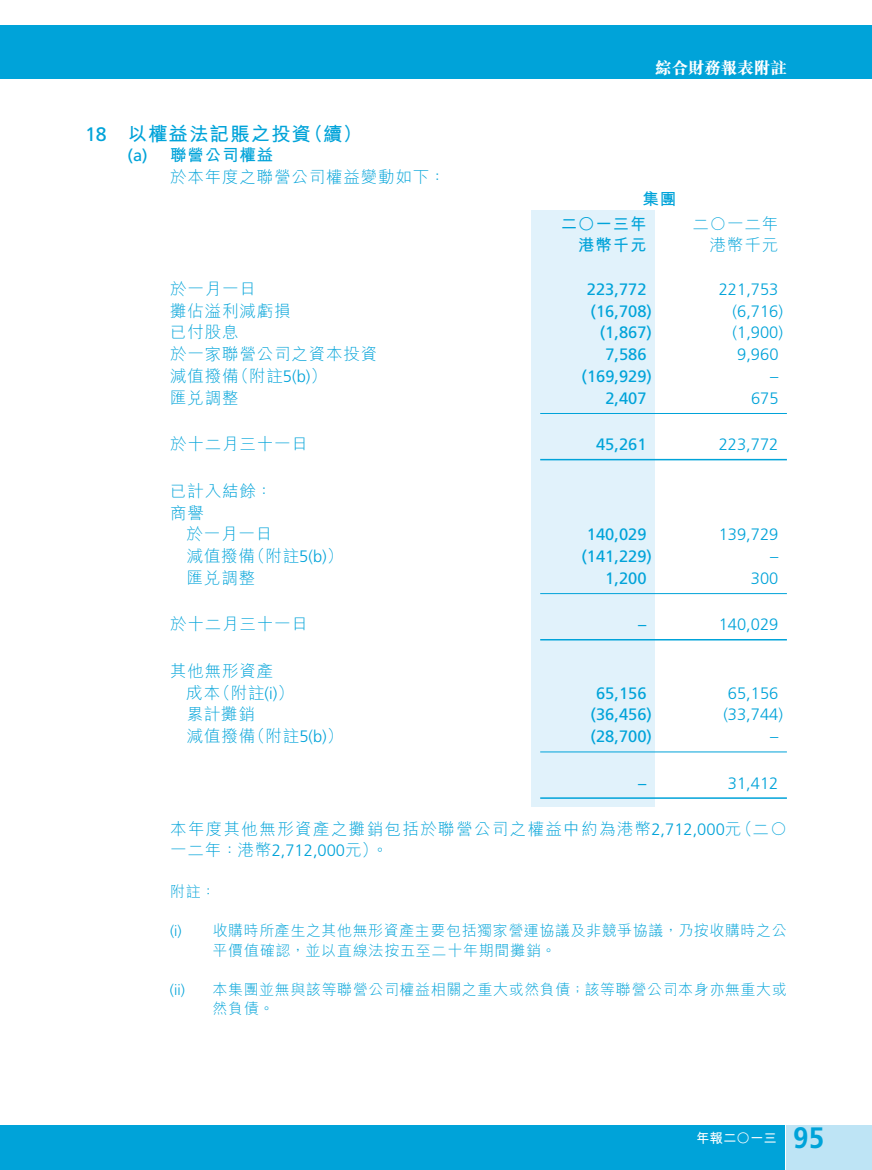
<style>
.page{position:relative;width:872px;height:1170px;background:#fff}
.page>*{position:absolute;margin:0;border:0;box-sizing:border-box;transform-origin:0 0}
.t1{font:700 29.55px "Frutiger LT Std";color:#00a3d9;scale:.94 1}
.t2{font:700 19.5px "M Hei HK";letter-spacing:.05em;color:#00a3d9}
.t3{font:19.5px "Frutiger LT Std";color:#00a3d9}
.t4{font:300 16.5px/21.8px "M Hei HK";letter-spacing:.05em;color:#00a3d9}
.t5{font:16.5px "Frutiger LT Std";color:#00a3d9}
.t6{font:300 16.5px "Frutiger LT Std";color:#00a3d9}
.t7{font:300 16.5px/21px "M Hei HK";letter-spacing:.085em;color:#00a3d9}
.t8{font:700 16.5px "M Hei HK";letter-spacing:.05em;color:#00a3d9}
.t9{font:800 16.5px "M Sung HK";letter-spacing:-.01em;color:#fff}
.t10{font:300 15px "M Hei HK";letter-spacing:.04em;color:#00a3d9}
.t11{font:300 15px "Frutiger LT Std";color:#00a3d9}
.t12{font:700 13.5px "M Hei HK";color:#fff}
.s1{font-family:"Frutiger LT Std"}
.s2{font-family:"M Hei HK"}
</style>
<div class="page">
<div style="left:0;top:25px;width:872px;height:54px;background:#00a3d9"></div>
<div style="left:0;top:1125px;width:784px;height:44px;background:#00a3d9"></div>
<div style="left:787px;top:1125px;width:85px;height:44px;background:#bee4f5"></div>
<div style="left:531px;top:210px;width:124px;height:597px;background:#e1f2fb"></div>
<hr style="left:540px;top:413px;width:247px;height:1px;background:#00a3d9">
<hr style="left:540px;top:459px;width:247px;height:1px;background:#00a3d9">
<hr style="left:540px;top:593px;width:247px;height:1px;background:#00a3d9">
<hr style="left:540px;top:639px;width:247px;height:1px;background:#00a3d9">
<hr style="left:540px;top:751px;width:247px;height:1px;background:#00a3d9">
<hr style="left:540px;top:797px;width:247px;height:1px;background:#00a3d9">
<p class="t3" style="left:85px;top:122px;width:23px">18</p>
<p class="t9" style="left:655px;top:57px;width:133px">綜合財務報表附註</p>
<p class="t2" style="left:128px;top:119px;width:185px">以權益法記賬之投資</p>
<p class="t2" style="left:304px;top:119px;width:60px">（續(</p>
<p class="t5" style="left:128px;top:145px;width:22px">)a(</p>
<p class="t8" style="left:170px;top:142px;width:105px">聯營公司權益</p>
<p class="t4" style="left:170px;top:165px;width:277px">於本年度之聯營公司權益變動如下：</p>
<p class="t8" style="left:642px;top:187px;width:35px">集團</p>
<p class="t8" style="left:561px;top:211px;width:87px">二○一三年</p>
<p class="t4" style="left:692px;top:212px;width:87px">二○一二年</p>
<p class="t8" style="left:578px;top:233px;width:70px">港幣千元</p>
<p class="t4" style="left:710px;top:234px;width:70px">港幣千元</p>
<p class="t4" style="left:170px;top:277px;width:87px">於一月一日</p>
<p class="t5" style="left:587px;top:279px;width:61px">223,772</p>
<p class="t6" style="left:719px;top:280px;width:61px">221,753</p>
<p class="t4" style="left:170px;top:299px;width:122px">攤佔溢利減虧損</p>
<p class="t5" style="left:590px;top:301px;width:63px">)16,708(</p>
<p class="t6" style="left:732px;top:301px;width:52px">)6,716(</p>
<p class="t4" style="left:170px;top:321px;width:70px">已付股息</p>
<p class="t5" style="left:600px;top:323px;width:54px">)1,867(</p>
<p class="t6" style="left:732px;top:323px;width:52px">)1,900(</p>
<p class="t4" style="left:170px;top:342px;width:209px">於一家聯營公司之資本投資</p>
<p class="t5" style="left:605px;top:345px;width:43px">7,586</p>
<p class="t6" style="left:737px;top:345px;width:43px">9,960</p>
<p class="t4" style="left:232px;top:364px;width:96px">（附註 (<span class="s1">(b(5</span></p>
<p class="t4" style="left:170px;top:364px;width:70px">減值撥備</p>
<p class="t5" style="left:581px;top:366px;width:72px">)169,929(</p>
<p class="t6" style="left:770px;top:367px;width:10px">–</p>
<p class="t4" style="left:170px;top:386px;width:70px">匯兌調整</p>
<p class="t5" style="left:605px;top:388px;width:43px">2,407</p>
<p class="t6" style="left:751px;top:388px;width:29px">675</p>
<p class="t4" style="left:170px;top:432px;width:139px">於十二月三十一日</p>
<p class="t4" style="left:170px;top:479px;width:104px">已計入結餘：商譽</p>
<p class="t5" style="left:596px;top:435px;width:52px">45,261</p>
<p class="t6" style="left:718px;top:435px;width:61px">223,772</p>
<p class="t4" style="left:187px;top:522px;width:87px">於一月一日</p>
<p class="t5" style="left:587px;top:525px;width:61px">140,029</p>
<p class="t6" style="left:718px;top:525px;width:61px">139,729</p>
<p class="t4" style="left:249px;top:544px;width:96px">（附註 (<span class="s1">(b(5</span></p>
<p class="t4" style="left:187px;top:544px;width:70px">減值撥備</p>
<p class="t5" style="left:581px;top:546px;width:72px">)141,229(</p>
<p class="t6" style="left:770px;top:547px;width:10px">–</p>
<p class="t4" style="left:187px;top:566px;width:70px">匯兌調整</p>
<p class="t5" style="left:605px;top:568px;width:43px">1,200</p>
<p class="t6" style="left:751px;top:568px;width:29px">300</p>
<p class="t4" style="left:170px;top:612px;width:139px">於十二月三十一日</p>
<p class="t4" style="left:170px;top:659px;width:105px">其他無形資產</p>
<p class="t5" style="left:638px;top:615px;width:10px">–</p>
<p class="t6" style="left:718px;top:615px;width:61px">140,029</p>
<p class="t4" style="left:214px;top:681px;width:81px">（附註 (<span class="s1">(i(</span></p>
<p class="t4" style="left:187px;top:681px;width:35px">成本</p>
<p class="t5" style="left:596px;top:683px;width:52px">65,156</p>
<p class="t6" style="left:728px;top:683px;width:52px">65,156</p>
<p class="t4" style="left:187px;top:702px;width:70px">累計攤銷</p>
<p class="t5" style="left:590px;top:705px;width:63px">)36,456(</p>
<p class="t6" style="left:723px;top:705px;width:61px">)33,744(</p>
<p class="t4" style="left:249px;top:724px;width:96px">（附註 (<span class="s1">(b(5</span></p>
<p class="t4" style="left:187px;top:724px;width:70px">減值撥備</p>
<p class="t5" style="left:590px;top:726px;width:63px">)28,700(</p>
<p class="t6" style="left:770px;top:727px;width:10px">–</p>
<p class="t5" style="left:638px;top:773px;width:10px">–</p>
<p class="t6" style="left:728px;top:773px;width:52px">31,412</p>
<p class="t4" style="left:736px;top:817px;width:52px">（二○</p>
<p class="t7" style="left:372px;top:818px;width:371px;text-indent:-202px">本年度其他無形資產之攤銷包括於聯營公司之權益中約為港幣<span class="s1">2,712,000</span>元。</p>
<p class="t6" style="left:170px;top:841px;width:209px"><span class="s2">一二年：港幣</span>2,712,000<span class="s2">元(</span></p>
<p class="t10" style="left:170px;top:880px;width:47px">附註：</p>
<p class="t10" style="left:213px;top:919px;width:575px">收購時所產生之其他無形資產主要包括獨家營運協議及非競爭協議，乃按收購時之公</p>
<p class="t11" style="left:170px;top:922px;width:13px">)i(</p>
<p class="t11" style="left:170px;top:980px;width:16px">)i i(</p>
<p class="t10" style="left:212px;top:939px;width:345px">平價值確認，並以直線法按五至二十年期間攤銷。</p>
<p class="t10" style="left:212px;top:978px;width:576px">本集團並無與該等聯營公司權益相關之重大或然負債；該等聯營公司本身亦無重大或</p>
<p class="t10" style="left:212px;top:997px;width:63px">然負債。</p>
<p class="t12" style="left:696px;top:1127px;width:82px">年報二○一三</p>
<h1 class="t1" style="left:793px;top:1119px;width:34px">95</h1>
</div>
